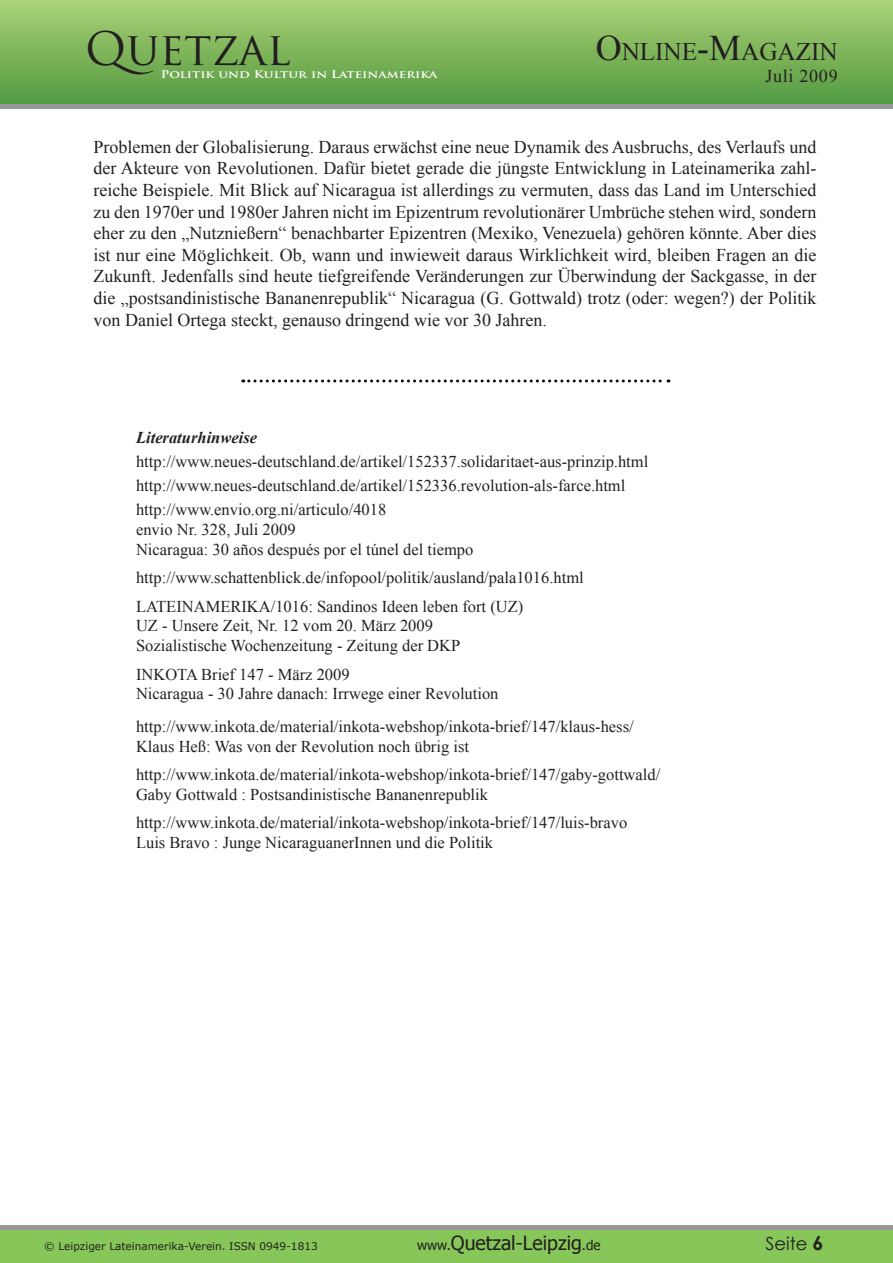
<style>
.page{position:relative;width:893px;height:1263px;background:#fff}
.page>*{position:absolute;margin:0;border:0;box-sizing:border-box;transform-origin:0 0}
.t1{font:45px "Trajan Pro";color:#231f20}
.t2{font:25.2px "Times New Roman";color:#231f20}
.t3{font:19.5px "Tahoma";color:#231f20}
.t4{font:18px/21.6px "Times New Roman";color:#231f20;text-align:justify}
.t5{font:18px "Times New Roman";letter-spacing:.04em;color:#231f20}
.t6{font:18px "Century Gothic";color:#231f20}
.t7{font:16.5px "Times New Roman";color:#231f20}
.t8{font:italic 700 16.5px "Times New Roman";color:#231f20}
.t9{font:10.5px "Verdana";color:#231f20}
.t10{font:700 10.5px "Trajan Pro";color:#fff;scale:1.24 1}
.s1{font-size:36px}
.s2{font-size:13.5px}
</style>
<div class="page">
<div style="left:0;top:1px;width:893px;height:103px;background:linear-gradient(to bottom,#aad177,#539a41)"></div>
<div style="left:0;top:104px;width:893px;height:5px;background:#979797"></div>
<hr style="left:0;top:1225px;width:893px;height:4px;background:#979797">
<div style="left:0;top:1230px;width:893px;height:33px;background:#87c659"></div>
<svg style="left:243px;top:379px;width:426px;height:3px"></svg>
<h1 class="t1" style="left:85px;top:20px;width:207px">QUETZAL</h1>
<p class="t10" style="left:161px;top:68px;width:225px">Politik und Kultur in Lateinamerika</p>
<h2 class="t2" style="left:596px;top:35px;width:244px"><span class="s1">O</span>nline<span class="s1">-M</span>agazin</h2>
<p class="t5" style="left:765px;top:64px;width:74px">Juli 2009</p>
<p class="t4" style="left:94px;top:136px;width:724px">Problemen der Globalisierung. Daraus erwächst eine neue Dynamik des Ausbruchs, des Verlaufs und der Akteure von Revolutionen. Dafür bietet gerade die jüngste Entwicklung in Lateinamerika zahl&shy;reiche Beispiele. Mit Blick auf Nicaragua ist allerdings zu vermuten, dass das Land im Unterschied zu den 1970er und 1980er Jahren nicht im Epizentrum revolutionärer Umbrüche stehen wird, sondern eher zu den „Nutznießern“ benachbarter Epizentren (Mexiko, Venezuela) gehören könnte. Aber dies ist nur eine Möglichkeit. Ob, wann und inwieweit daraus Wirklichkeit wird, bleiben Fragen an die Zukunft. Jedenfalls sind heute tiefgreifende Veränderungen zur Überwindung der Sackgasse, in der die „postsandinistische Bananenrepublik“ Nicaragua (G. Gottwald) trotz (oder: wegen?) der Politik von Daniel Ortega steckt, genauso dringend wie vor 30 Jahren.</p>
<p class="t8" style="left:136px;top:426px;width:123px">Literaturhinweise</p>
<p class="t7" style="left:136px;top:451px;width:514px">http://www.neues-deutschland.de/artikel/152337.solidaritaet-aus-prinzip.html</p>
<p class="t7" style="left:136px;top:475px;width:491px">http://www.neues-deutschland.de/artikel/152336.revolution-als-farce.html</p>
<p class="t7" style="left:136px;top:499px;width:252px">http://www.envio.org.ni/articulo/4018</p>
<p class="t7" style="left:136px;top:519px;width:161px">envio Nr. 328, Juli 2009</p>
<p class="t7" style="left:136px;top:538px;width:339px">Nicaragua: 30 años después por el túnel del tiempo</p>
<p class="t7" style="left:136px;top:567px;width:449px">http://www.schattenblick.de/infopool/politik/ausland/pala1016.html</p>
<p class="t7" style="left:136px;top:595px;width:389px">LATEINAMERIKA/1016: Sandinos Ideen leben fort (UZ)</p>
<p class="t7" style="left:136px;top:615px;width:298px">UZ - Unsere Zeit, Nr. 12 vom 20. März 2009</p>
<p class="t7" style="left:136px;top:635px;width:326px">Sozialistische Wochenzeitung - Zeitung der DKP</p>
<p class="t7" style="left:136px;top:663px;width:215px">INKOTA Brief 147 - März 2009</p>
<p class="t7" style="left:136px;top:683px;width:364px">Nicaragua - 30 Jahre danach: Irrwege einer Revolution</p>
<p class="t7" style="left:136px;top:715px;width:499px">http://www.inkota.de/material/inkota-webshop/inkota-brief/147/klaus-hess/</p>
<p class="t7" style="left:136px;top:735px;width:334px">Klaus Heß: Was von der Revolution noch übrig ist</p>
<p class="t7" style="left:136px;top:763px;width:526px">http://www.inkota.de/material/inkota-webshop/inkota-brief/147/gaby-gottwald/</p>
<p class="t7" style="left:136px;top:783px;width:353px">Gaby Gottwald : Postsandinistische Bananenrepublik</p>
<p class="t7" style="left:136px;top:811px;width:493px">http://www.inkota.de/material/inkota-webshop/inkota-brief/147/luis-bravo</p>
<p class="t7" style="left:136px;top:831px;width:358px">Luis Bravo : Junge NicaraguanerInnen und die Politik</p>
<p class="t9" style="left:44px;top:1239px;width:275px">© Leipziger Lateinamerika-Verein. ISSN 0949-1813</p>
<p class="t3" style="left:417px;top:1230px;width:185px"><span class="s2">www.</span>Quetzal-Leipzig<span class="s2">.de</span></p>
<p class="t6" style="left:766px;top:1231px;width:44px">Seite</p>
</div>
